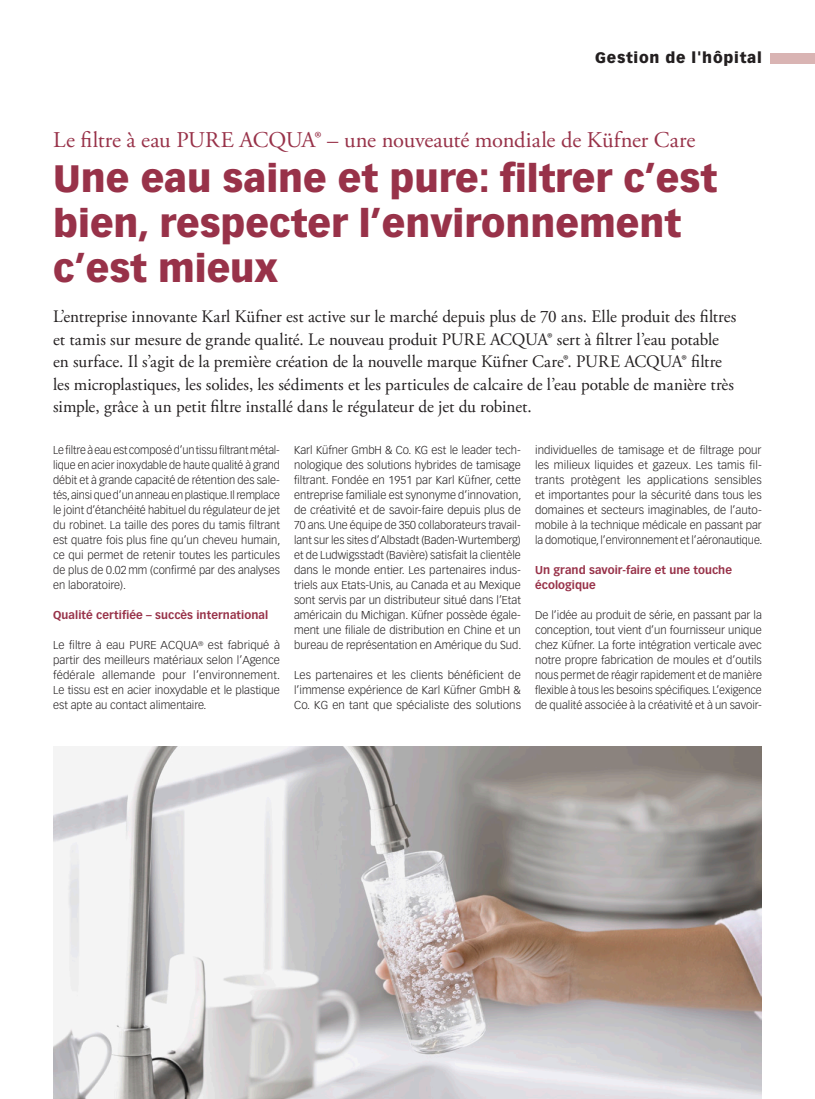
<style>
.page{position:relative;width:815px;height:1099px;background:#fff}
.page>*{position:absolute;margin:0;border:0;box-sizing:border-box;transform-origin:0 0}
.Titel_MM{font:900 37.5px/45px "Vectora LT Std";color:#983249}
.Obertitel_MM{font:22.5px "Adobe Garamond Pro";letter-spacing:-.01em;color:#983249}
.Lead{font:17.5px/22.5px "Adobe Garamond Pro";color:#231f20}
.t1{font:900 15px "Vectora LT Std";letter-spacing:.05em;color:#231f20}
.Lauftext{font:300 11.25px/15px "Vectora LT Std";color:#231f20;text-align:justify}
.ZT_MM{font:700 11.25px/15px "Vectora LT Std";letter-spacing:.005em;color:#983249}
</style>
<div class="page">
<div style="left:770px;top:53px;width:45px;height:10px;background:#d9b4b3"></div>
<img style="left:53px;top:746px;width:709px;height:352px">
<h3 class="t1" style="left:595px;top:49px;width:168px">Gestion de l'hôpital</h3>
<p class="Obertitel_MM" style="left:53px;top:126px;width:644px">Le filtre à eau PURE ACQUA® – une nouveauté mondiale de Küfner Care</p>
<p class="Titel_MM" style="left:53px;top:155px;width:665px">Une eau saine et pure: filtrer c’est bien, respecter l’environnement c’est mieux</p>
<p class="Lead" style="left:53px;top:306px;width:685px">L’entreprise innovante Karl Küfner est active sur le marché depuis plus de 70 ans. Elle produit des filtres et tamis sur mesure de grande qualité. Le nouveau produit PURE ACQUA® sert à filtrer l’eau potable en surface. Il s’agit de la première création de la nouvelle marque Küfner Care®. PURE ACQUA® filtre les microplastiques, les solides, les sédiments et les particules de calcaire de l’eau potable de manière très simple, grâce à un petit filtre installé dans le régulateur de jet du robinet.</p>
<p class="Lauftext" style="left:53px;top:443px;width:229px">Le filtre à eau est composé d’un tissu filtrant métal&shy;lique en acier inoxydable de haute qualité à grand débit et à grande capacité de rétention des sale&shy;tés, ainsi que d’un anneau en plastique. Il remplace le joint d’étanchéité habituel du régulateur de jet du robinet. La taille des pores du tamis filtrant est quatre fois plus fine qu’un cheveu humain, ce qui permet de retenir toutes les particules de plus de 0.02 mm (confirmé par des analyses en laboratoire).</p>
<p class="ZT_MM" style="left:53px;top:608px;width:217px">Qualité certifiée – succès international</p>
<p class="Lauftext" style="left:53px;top:638px;width:229px">Le filtre à eau PURE ACQUA<sup>®</sup> est fabriqué à partir des meilleurs matériaux selon l’Agence fédérale allemande pour l’environnement.<br>Le tissu est en acier inoxydable et le plastique est apte au contact alimentaire.</p>
<p class="Lauftext" style="left:294px;top:443px;width:229px">Karl Küfner GmbH &amp; Co. KG est le leader tech&shy;nologique des solutions hybrides de tamisage filtrant. Fondée en 1951 par Karl Küfner, cette entreprise familiale est synonyme d’innovation, de créativité et de savoir-faire depuis plus de 70 ans. Une équipe de 350 collaborateurs travail&shy;lant sur les sites d’Albstadt (Baden-Wurtemberg) et de Ludwigsstadt (Bavière) satisfait la clientèle dans le monde entier. Les partenaires indus&shy;triels aux Etats-Unis, au Canada et au Mexique sont servis par un distributeur situé dans l’Etat américain du Michigan. Küfner possède égale&shy;ment une filiale de distribution en Chine et un bureau de représentation en Amérique du Sud.</p>
<p class="Lauftext" style="left:294px;top:668px;width:228px">Les partenaires et les clients bénéficient de l’immense expérience de Karl Küfner GmbH &amp; Co. KG en tant que spécialiste des solutions</p>
<p class="Lauftext" style="left:535px;top:443px;width:229px">individuelles de tamisage et de filtrage pour les milieux liquides et gazeux. Les tamis fil&shy;trants protègent les applications sensibles et importantes pour la sécurité dans tous les domaines et secteurs imaginables, de l’auto&shy;mobile à la technique médicale en passant par la domotique, l’environnement et l’aéronautique.</p>
<p class="ZT_MM" style="left:535px;top:563px;width:199px">Un grand savoir-faire et une touche écologique</p>
<p class="Lauftext" style="left:535px;top:608px;width:228px">De l’idée au produit de série, en passant par la conception, tout vient d’un fournisseur unique chez Küfner. La forte intégration verticale avec notre propre fabrication de moules et d’outils nous permet de réagir rapidement et de manière flexible à tous les besoins spécifiques. L’exigence de qualité associée à la créativité et à un savoir-</p>
</div>
